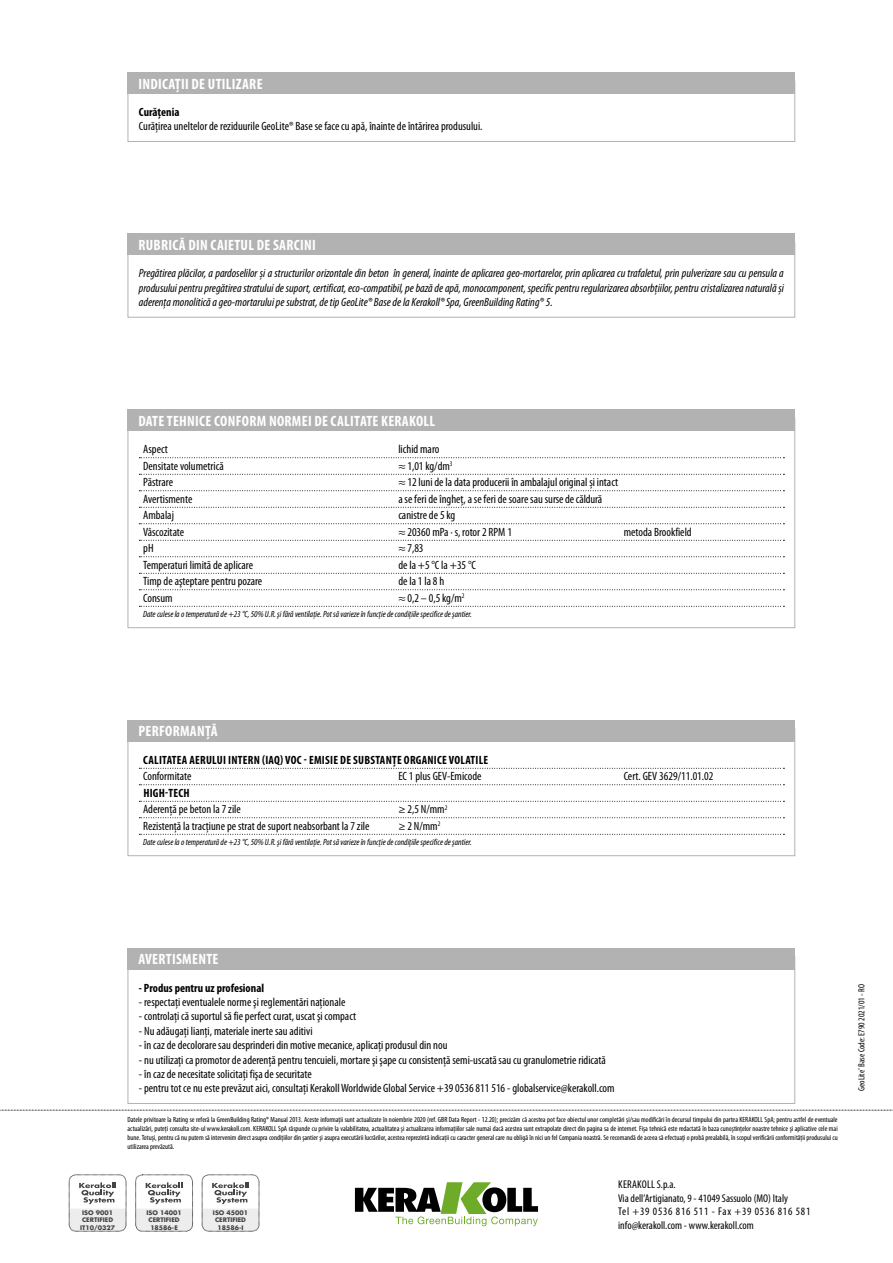
<style>
.page{position:relative;width:893px;height:1263px;background:#fff}
.page>*{position:absolute;margin:0;border:0;box-sizing:border-box;transform-origin:0 0}
.t1{font:700 condensed 15px "Myriad Pro";letter-spacing:.02em;color:#fff}
.t2{font:condensed 12px "Myriad Pro";color:#000}
.t3{font:italic condensed 12px/14.4px "Myriad Pro";color:#000;text-align:justify}
.t4{font:700 condensed 12px "Myriad Pro";letter-spacing:.02em;color:#000}
.t5{font:700 condensed 12px "Myriad Pro";color:#000}
.t6{font:condensed 11.25px/13.5px "Myriad Pro";color:#000}
.t7{font:italic condensed 9px "Myriad Pro";color:#000}
.t8{font:condensed 9px "Myriad Pro";color:#000}
.t9{font:condensed 7.5px/9px "Myriad Pro";color:#000;text-align:justify}
.t10{font:700 6.15px/7.4px "Futura Std";color:#424446;text-align:center}
</style>
<div class="page">
<svg style="left:0;top:1110px;width:893px;height:1px"></svg>
<svg style="left:355px;top:1182px;width:183px;height:44px"></svg>
<div style="left:69px;top:1175px;width:57px;height:56px;border:1px dashed #000;border-radius:7px"></div>
<svg style="left:69px;top:1182px;width:57px;height:49px"></svg>
<div style="left:136px;top:1175px;width:57px;height:56px;border:1px dashed #000;border-radius:7px"></div>
<svg style="left:136px;top:1182px;width:57px;height:49px"></svg>
<div style="left:202px;top:1175px;width:57px;height:56px;border:1px dashed #000;border-radius:7px"></div>
<svg style="left:202px;top:1182px;width:57px;height:49px"></svg>
<div style="left:128px;top:81px;width:667px;height:61px;border:1px solid #b3b2b2"></div>
<div style="left:128px;top:72px;width:667px;height:22px;background:#b3b2b2"></div>
<div style="left:128px;top:242px;width:667px;height:76px;border:1px solid #b3b2b2"></div>
<div style="left:128px;top:234px;width:667px;height:21px;background:#b3b2b2"></div>
<div style="left:128px;top:948px;width:667px;height:21px;background:#b3b2b2"></div>
<svg style="left:139px;top:768px;width:645px;height:1px"></svg>
<svg style="left:139px;top:784px;width:645px;height:1px"></svg>
<svg style="left:139px;top:801px;width:645px;height:1px"></svg>
<svg style="left:139px;top:817px;width:645px;height:1px"></svg>
<svg style="left:139px;top:834px;width:645px;height:1px"></svg>
<div style="left:128px;top:728px;width:667px;height:128px;border:1px solid #b3b2b2"></div>
<div style="left:128px;top:720px;width:667px;height:21px;background:#b3b2b2"></div>
<svg style="left:139px;top:457px;width:645px;height:1px"></svg>
<svg style="left:139px;top:474px;width:645px;height:1px"></svg>
<svg style="left:139px;top:490px;width:645px;height:1px"></svg>
<svg style="left:139px;top:507px;width:645px;height:1px"></svg>
<svg style="left:139px;top:523px;width:645px;height:1px"></svg>
<svg style="left:139px;top:540px;width:645px;height:1px"></svg>
<svg style="left:139px;top:556px;width:645px;height:1px"></svg>
<svg style="left:139px;top:573px;width:645px;height:1px"></svg>
<svg style="left:139px;top:589px;width:645px;height:1px"></svg>
<svg style="left:139px;top:606px;width:645px;height:1px"></svg>
<div style="left:128px;top:409px;width:667px;height:22px;background:#b3b2b2"></div>
<p class="t1" style="left:138px;top:75px;width:126px">INDICAŢII DE UTILIZARE</p>
<p class="t5" style="left:139px;top:105px;width:42px">Curăţenia</p>
<p class="t2" style="left:139px;top:120px;width:345px">Curăţirea uneltelor de reziduurile GeoLite® Base se face cu apă, înainte de întărirea produsului.</p>
<p class="t1" style="left:138px;top:237px;width:179px">RUBRICĂ DIN CAIETUL DE SARCINI</p>
<p class="t3" style="left:139px;top:266px;width:646px">Pregătirea plăcilor, a pardoselilor și a structurilor orizontale din beton în general, înainte de aplicarea geo-mortarelor, prin aplicarea cu trafaletul, prin pulverizare sau cu pensula a produsului pentru pregătirea stratului de suport, certificat, eco-compatibil, pe bază de apă, monocomponent, specific pentru regularizarea absorbțiilor, pentru cristalizarea naturală și aderența monolitică a geo-mortarului pe substrat, de tip GeoLite® Base de la Kerakoll® Spa, GreenBuilding Rating® 5.</p>
<p class="t1" style="left:138px;top:412px;width:298px">DATE TEHNICE CONFORM NORMEI DE CALITATE KERAKOLL</p>
<p class="t2" style="left:143px;top:443px;width:26px">Aspect</p>
<p class="t2" style="left:398px;top:443px;width:43px">lichid maro</p>
<p class="t2" style="left:143px;top:459px;width:82px">Densitate volumetrică</p>
<p class="t2" style="left:398px;top:459px;width:56px">≈ 1,01 kg/dm<sup>3</sup></p>
<p class="t2" style="left:143px;top:476px;width:31px">Păstrare</p>
<p class="t2" style="left:398px;top:476px;width:221px">≈ 12 luni de la data producerii în ambalajul original și intact</p>
<p class="t2" style="left:143px;top:492px;width:51px">Avertismente</p>
<p class="t2" style="left:398px;top:492px;width:205px">a se feri de îngheţ, a se feri de soare sau surse de căldură</p>
<p class="t2" style="left:143px;top:509px;width:32px">Ambalaj</p>
<p class="t2" style="left:398px;top:509px;width:59px">canistre de 5 kg</p>
<p class="t2" style="left:143px;top:525px;width:43px">Vâscozitate</p>
<p class="t2" style="left:398px;top:525px;width:115px">≈ 20360 mPa · s, rotor 2 RPM 1</p>
<p class="t2" style="left:624px;top:525px;width:70px">metoda Brookfield</p>
<p class="t2" style="left:143px;top:542px;width:12px">pH</p>
<p class="t2" style="left:398px;top:542px;width:27px">≈ 7,83</p>
<p class="t2" style="left:143px;top:558px;width:111px">Temperaturi limitã de aplicare</p>
<p class="t2" style="left:398px;top:558px;width:79px">de la +5 °C la +35 °C</p>
<p class="t2" style="left:143px;top:575px;width:121px">Timp de aşteptare pentru pozare</p>
<p class="t2" style="left:398px;top:575px;width:47px">de la 1 la 8 h</p>
<p class="t2" style="left:143px;top:591px;width:31px">Consum</p>
<p class="t2" style="left:398px;top:591px;width:68px">≈ 0,2 – 0,5 kg/m<sup>2</sup></p>
<p class="t7" style="left:143px;top:609px;width:330px">Date culese la o temperatură de +23 °C, 50% U.R. şi fără ventilaţie. Pot să varieze în funcţie de condiţiile specifice de şantier.</p>
<p class="t1" style="left:138px;top:723px;width:81px">PERFORMANŢĂ</p>
<p class="t4" style="left:143px;top:753px;width:346px">CALITATEA AERULUI INTERN (IAQ) VOC - EMISIE DE SUBSTANŢE ORGANICE VOLATILE</p>
<p class="t2" style="left:143px;top:770px;width:50px">Conformitate</p>
<p class="t2" style="left:398px;top:770px;width:85px">EC 1 plus GEV-Emicode</p>
<p class="t2" style="left:624px;top:770px;width:91px">Cert. GEV 3629/11.01.02</p>
<p class="t4" style="left:143px;top:786px;width:48px">HIGH-TECH</p>
<p class="t2" style="left:143px;top:803px;width:99px">Aderenţă pe beton la 7 zile</p>
<p class="t2" style="left:398px;top:803px;width:50px">≥ 2,5 N/mm<sup>2</sup></p>
<p class="t2" style="left:143px;top:819px;width:228px">Rezistenţă la tracţiune pe strat de suport neabsorbant la 7 zile</p>
<p class="t2" style="left:398px;top:819px;width:44px">≥ 2 N/mm<sup>2</sup></p>
<p class="t7" style="left:143px;top:837px;width:330px">Date culese la o temperatură de +23 °C, 50% U.R. şi fără ventilaţie. Pot să varieze în funcţie de condiţiile specifice de şantier.</p>
<p class="t1" style="left:138px;top:951px;width:82px">AVERTISMENTE</p>
<p class="t5" style="left:139px;top:981px;width:127px">- Produs pentru uz profesional</p>
<p class="t2" style="left:139px;top:995px;width:208px">- respectaţi eventualele norme şi reglementări naţionale</p>
<p class="t2" style="left:139px;top:1010px;width:219px">- controlaţi că suportul să fie perfect curat, uscat şi compact</p>
<p class="t2" style="left:139px;top:1024px;width:175px">- Nu adăugaţi lianţi, materiale inerte sau aditivi</p>
<p class="t2" style="left:139px;top:1039px;width:310px">- în caz de decolorare sau desprinderi din motive mecanice, aplicaţi produsul din nou</p>
<p class="t2" style="left:139px;top:1053px;width:468px">- nu utilizaţi ca promotor de aderenţă pentru tencuieli, mortare şi şape cu consistenţă semi-uscată sau cu granulometrie ridicată</p>
<p class="t2" style="left:139px;top:1067px;width:174px">- în caz de necesitate solicitaţi fişa de securitate</p>
<p class="t2" style="left:139px;top:1082px;width:477px">- pentru tot ce nu este prevăzut aici, consultaţi Kerakoll Worldwide Global Service +39 0536 811 516 - globalservice@kerakoll.com</p>
<p class="t9" style="left:128px;top:1115px;width:712px">Datele privitoare la Rating se referă la GreenBuilding Rating® Manual 2013. Aceste informații sunt actualizate în noiembrie 2020 (ref. GBR Data Report - 12.20); precizăm că acestea pot face obiectul unor completări și/sau modificări în decursul timpului din partea KERAKOLL SpA; pentru astfel de eventuale actualizări, puteți consulta site-ul www.kerakoll.com. KERAKOLL SpA răspunde cu privire la valabilitatea, actualitatea şi actualizarea informaţiilor sale numai dacă acestea sunt extrapolate direct din pagina sa de internet. Fişa tehnică este redactată în baza cunoştinţelor noastre tehnice şi aplicative cele mai bune. Totuşi, pentru că nu putem să intervenim direct asupra condiţiilor din şantier şi asupra executării lucrărilor, acestea reprezintă indicaţii cu caracter general care nu obligă în nici un fel Compania noastră. Se recomandă de aceea să efectuaţi o probă prealabilă, în scopul verificării conformităţii produsului cu utilizarea prevăzută.</p>
<p class="t10" style="left:80px;top:1209px;width:36px">ISO 9001<br>CERTIFIED<br>IT10/0327</p>
<p class="t10" style="left:146px;top:1209px;width:37px">ISO 14001<br>CERTIFIED<br>18586-E</p>
<p class="t10" style="left:213px;top:1209px;width:37px">ISO 45001<br>CERTIFIED<br>18586-I</p>
<p class="t6" style="left:618px;top:1178px;width:194px">KERAKOLL S.p.a.<br>Via dell’Artigianato, 9 - 41049 Sassuolo (MO) Italy<br>Tel +39 0536 816 511 - Fax +39 0536 816 581 info@kerakoll.com - www.kerakoll.com</p>
<p class="t8" style="left:856px;top:1091px;width:108px;rotate:-90deg">GeoLite<sup>®</sup> Base Code: E790 2021/01 - RO</p>
</div>
